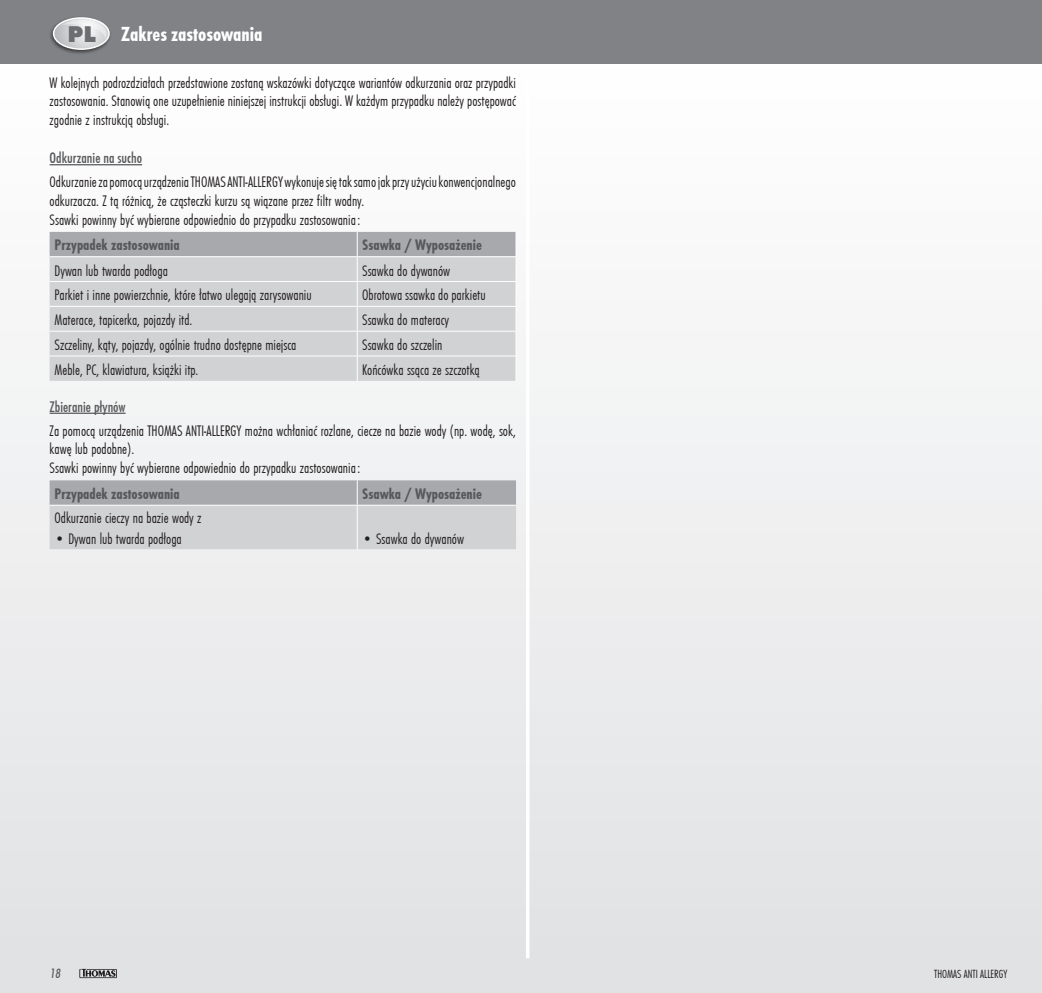
<style>
.page{position:relative;width:1042px;height:993px;background:#fff}
.page>*{position:absolute;margin:0;border:0;box-sizing:border-box;transform-origin:0 0}
.t1{font:800 23.62px "Function";color:#6c6d70}
.t2{font:700 21px "Futura Con";color:#fff}
.t3{font:300 15.75px/18.9px "Futura Con";color:#231f20}
.t4{font:700 15.75px "Futura Con";color:#57585a}
.t5{font:500 15.75px "Futura Con";color:#57585a}
.t6{font:italic 500 14px "Futura Con";color:#57585a}
.t7{font:300 12.25px "Futura Con";color:#231f20}
</style>
<div class="page">
<div style="left:0;top:63px;width:1042px;height:929px;background:linear-gradient(to bottom,#fefefe,#e0e1e3)"></div>
<div style="left:0;top:0;width:1042px;height:63px;background:#808285"></div>
<hr style="left:50px;top:164px;width:92px;height:1px;background:#57585a">
<hr style="left:50px;top:412px;width:76px;height:2px;background:#57585a">
<svg style="left:50px;top:232px;width:466px;height:149px;background:#cbcccf"></svg>
<hr style="left:50px;top:355px;width:307px;height:1px;background:#fff">
<hr style="left:357px;top:355px;width:159px;height:1px;background:#fff">
<svg style="left:50px;top:480px;width:466px;height:69px;background:#c3c4c7"></svg>
<hr style="left:50px;top:504px;width:307px;height:1px;background:#fff">
<hr style="left:357px;top:504px;width:159px;height:1px;background:#fff">
<hr style="left:357px;top:505px;width:1px;height:44px;background:#fff">
<div style="left:49px;top:15px;width:64px;height:39px;background:#231f20;opacity:.75"></div>
<div style="left:53px;top:17px;width:57px;height:33px;border:1px solid #fff;border-radius:50%"></div>
<svg style="left:54px;top:18px;width:55px;height:31px;background:#cdced0"></svg>
<svg style="left:79px;top:968px;width:38px;height:9px"></svg>
<hr style="left:526px;top:74px;width:3px;height:883px;background:#fff">
<p class="t1" style="left:68px;top:20px;width:30px">PL</p>
<p class="t2" style="left:121px;top:19px;width:143px">Zakres zastosowania</p>
<p class="t3" style="left:50px;top:72px;width:468px;text-align:justify">W kolejnych podrozdziałach przedstawione zostaną wskazówki dotyczące wariantów odkurzania oraz przypadki zastosowania. Stanowią one uzupełnienie niniejszej instrukcji obsługi. W każdym przypadku należy postępować zgodnie z instrukcją obsługi.</p>
<p class="t5" style="left:50px;top:147px;width:94px">Odkurzanie na sucho</p>
<p class="t3" style="left:50px;top:172px;width:468px">Odkurzanie za pomocą urządzenia THOMAS ANTI-ALLERGY wykonuje się tak samo jak przy użyciu konwencjonalnego odkurzacza. Z tą różnicą, że cząsteczki kurzu są wiązane przez filtr wodny.</p>
<p class="t3" style="left:50px;top:209px;width:312px">Ssawki powinny być wybierane odpowiednio do przypadku zastosowania:</p>
<p class="t4" style="left:55px;top:234px;width:127px">Przypadek zastosowania</p>
<p class="t4" style="left:362px;top:234px;width:121px">Ssawka / Wyposażenie</p>
<p class="t3" style="left:55px;top:260px;width:115px">Dywan lub twarda podłoga</p>
<p class="t3" style="left:362px;top:260px;width:89px">Ssawka do dywanów</p>
<p class="t3" style="left:55px;top:285px;width:259px">Parkiet i inne powierzchnie, które łatwo ulegają zarysowaniu</p>
<p class="t3" style="left:362px;top:285px;width:125px">Obrotowa ssawka do parkietu</p>
<p class="t3" style="left:55px;top:310px;width:139px">Materace, tapicerka, pojazdy itd.</p>
<p class="t3" style="left:362px;top:310px;width:88px">Ssawka do materacy</p>
<p class="t3" style="left:55px;top:335px;width:243px">Szczeliny, kąty, pojazdy, ogólnie trudno dostępne miejsca</p>
<p class="t3" style="left:362px;top:335px;width:82px">Ssawka do szczelin</p>
<p class="t3" style="left:55px;top:359px;width:145px">Meble, PC, klawiatura, książki itp.</p>
<p class="t3" style="left:362px;top:359px;width:119px">Końcówka ssąca ze szczotką</p>
<p class="t5" style="left:50px;top:396px;width:78px">Zbieranie płynów</p>
<p class="t3" style="left:50px;top:420px;width:468px">Za pomocą urządzenia THOMAS ANTI-ALLERGY można wchłaniać rozlane, ciecze na bazie wody (np. wodę, sok, kawę lub podobne).</p>
<p class="t3" style="left:50px;top:458px;width:312px">Ssawki powinny być wybierane odpowiednio do przypadku zastosowania:</p>
<p class="t4" style="left:55px;top:482px;width:127px">Przypadek zastosowania</p>
<p class="t4" style="left:362px;top:482px;width:121px">Ssawka / Wyposażenie</p>
<p class="t3" style="left:55px;top:507px;width:149px">Odkurzanie cieczy na bazie wody z</p>
<p class="t3" style="left:55px;top:528px;width:129px">• Dywan lub twarda podłoga</p>
<p class="t3" style="left:362px;top:528px;width:103px">• Ssawka do dywanów</p>
<p class="t6" style="left:50px;top:963px;width:12px">18</p>
<p class="t7" style="left:934px;top:965px;width:74px">THOMAS ANTI ALLERGY</p>
</div>
